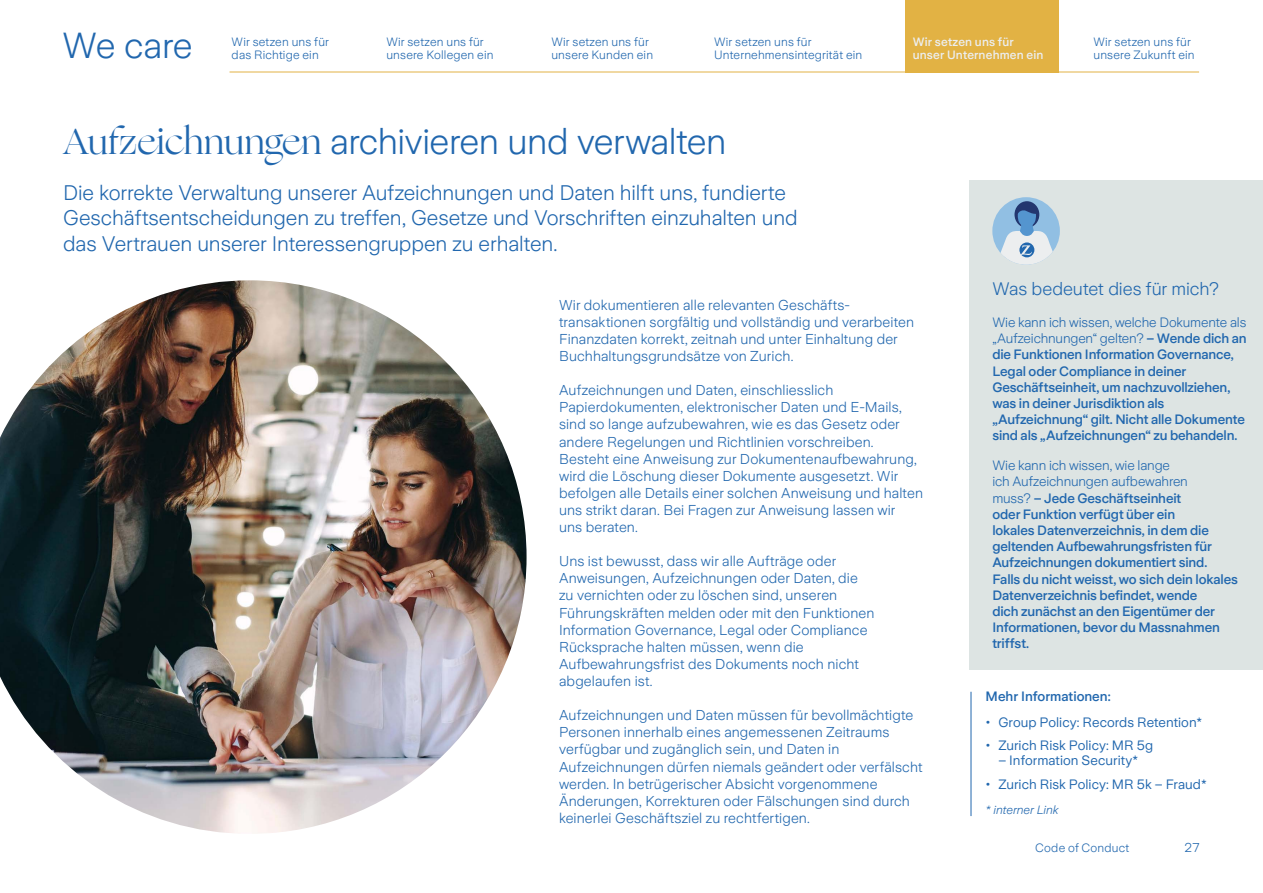
<style>
.page{position:relative;width:1263px;height:893px;background:#fff}
.page>*{position:absolute;margin:0;border:0;box-sizing:border-box;transform-origin:0 0}
.t1{font:300 36px "Zurich Sans";letter-spacing:-.015em;color:#2167ae}
.t2{font:300 21px/25.2px "Zurich Sans";letter-spacing:-.005em;color:#2167ae}
.t3{font:300 18px "Zurich Sans";letter-spacing:-.005em;color:#2167ae}
.t4{font:300 14.25px/17.1px "Zurich Sans";letter-spacing:.005em;color:#2167ae}
.t5{font:500 13.5px/16.2px "Zurich Sans";letter-spacing:-.01em;color:#2167ae}
.t6{font:13.5px "Zurich Sans";color:#2167ae}
.t7{font:300 12.75px "Zurich Sans";color:#2167ae}
.t8{font:300 12px/13.2px "Zurich Sans";letter-spacing:.015em;color:#2167ae}
.t9{font:500 12px/13.2px "Zurich Sans";letter-spacing:.015em;color:#eceeef}
.t10{font:12px "Zurich Sans Light Italic";color:#2167ae}
.s1{font-family:"Ogg";font-weight:400}
.s2{font-weight:300}
</style>
<div class="page">
<div style="left:905px;top:0;width:153px;height:72px;background:#e2b244"></div>
<hr style="left:230px;top:72px;width:969px;height:1px;background:#e2b244">
<img style="left:0;top:280px;width:526px;height:553px">
<div style="left:969px;top:180px;width:294px;height:489px;background:#dde4e3"></div>
<div style="left:992px;top:197px;width:68px;height:68px;background:#91bfe3;border-radius:50%"></div>
<div style="left:1014px;top:201px;width:25px;height:27px;background:#23366f;border-radius:50%"></div>
<svg style="left:1000px;top:209px;width:53px;height:56px"></svg>
<hr style="left:971px;top:692px;width:1px;height:124px;background:#2167ae">
<h1 class="t1" style="left:63px;top:26px;width:132px">We care</h1>
<p class="t8" style="left:232px;top:36px;width:99px">Wir setzen uns für das Richtige ein</p>
<p class="t8" style="left:551px;top:35px;width:103px">Wir setzen uns für unsere Kunden ein</p>
<p class="t9" style="left:913px;top:35px;width:132px">Wir setzen uns für unser Unternehmen ein</p>
<p class="t8" style="left:386px;top:35px;width:109px">Wir setzen uns für unsere Kollegen ein</p>
<p class="t8" style="left:1093px;top:35px;width:103px">Wir setzen uns für unsere Zukunft ein</p>
<p class="t8" style="left:714px;top:35px;width:150px">Wir setzen uns für<br>Unternehmensintegrität ein</p>
<h1 class="t1" style="left:63px;top:122px;width:665px"><span class="s1">Aufzeichnungen</span> archivieren und verwalten</h1>
<h2 class="t2" style="left:63px;top:181px;width:736px">Die korrekte Verwaltung unserer Aufzeichnungen und Daten hilft uns, fundierte<br>Geschäftsentscheidungen zu treffen, Gesetze und Vorschriften einzuhalten und das Vertrauen unserer Interessengruppen zu erhalten.</h2>
<p class="t4" style="left:559px;top:296px;width:357px">Wir dokumentieren alle relevanten Geschäfts&shy;transaktionen sorgfältig und vollständig und verarbeiten Finanzdaten korrekt, zeitnah und unter Einhaltung der Buchhaltungsgrundsätze von Zurich.</p>
<p class="t4" style="left:559px;top:382px;width:365px">Aufzeichnungen und Daten, einschliesslich Papierdokumenten, elektronischer Daten und E-Mails, sind so lange aufzubewahren, wie es das Gesetz oder andere Regelungen und Richtlinien vorschreiben.<br>Besteht eine Anweisung zur Dokumentenaufbewahrung, wird die Löschung dieser Dokumente ausgesetzt. Wir befolgen alle Details einer solchen Anweisung und halten uns strikt daran. Bei Fragen zur Anweisung lassen wir<br>uns beraten.</p>
<p class="t4" style="left:559px;top:553px;width:317px">Uns ist bewusst, dass wir alle Aufträge oder Anweisungen, Aufzeichnungen oder Daten, die zu vernichten oder zu löschen sind, unseren Führungskräften melden oder mit den Funktionen Information Governance, Legal oder Compliance Rücksprache halten müssen, wenn die Aufbewahrungsfrist des Dokuments noch nicht abgelaufen ist.</p>
<p class="t4" style="left:559px;top:707px;width:365px">Aufzeichnungen und Daten müssen für bevollmächtigte Personen innerhalb eines angemessenen Zeitraums verfügbar und zugänglich sein, und Daten in Aufzeichnungen dürfen niemals geändert oder verfälscht werden. In betrügerischer Absicht vorgenommene Änderungen, Korrekturen oder Fälschungen sind durch keinerlei Geschäftsziel zu rechtfertigen.</p>
<p class="t3" style="left:992px;top:279px;width:228px">Was bedeutet dies für mich?</p>
<p class="t5" style="left:992px;top:315px;width:256px"><span class="s2">Wie kann ich wissen, welche Dokumente als „Aufzeichnungen“ gelten?</span> – Wende dich an die Funktionen Information Governance, Legal oder Compliance in deiner Geschäftseinheit, um nachzuvollziehen, was in deiner Jurisdiktion als „Aufzeichnung“ gilt. Nicht alle Dokumente sind als „Aufzeichnungen“ zu behandeln.</p>
<p class="t5" style="left:992px;top:458px;width:247px"><span class="s2">Wie kann ich wissen, wie lange<br>ich Aufzeichnungen aufbewahren<br>muss?</span> – Jede Geschäftseinheit<br>oder Funktion verfügt über ein<br>lokales Datenverzeichnis, in dem die geltenden Aufbewahrungsfristen für<br>Aufzeichnungen dokumentiert sind.<br>Falls du nicht weisst, wo sich dein lokales<br>Datenverzeichnis befindet, wende<br>dich zunächst an den Eigentümer der<br>Informationen, bevor du Massnahmen triffst.</p>
<p class="t5" style="left:985px;top:688px;width:127px">Mehr Informationen:</p>
<p class="t6" style="left:985px;top:714px;width:218px">• Group Policy: Records Retention*</p>
<p class="t6" style="left:985px;top:738px;width:169px">• Zurich Risk Policy: MR 5g</p>
<p class="t6" style="left:998px;top:753px;width:141px">– Information Security*</p>
<p class="t6" style="left:985px;top:776px;width:223px">• Zurich Risk Policy: MR 5k – Fraud*</p>
<p class="t10" style="left:985px;top:803px;width:75px">* interner Link</p>
<p class="t8" style="left:1035px;top:842px;width:95px">Code of Conduct</p>
<p class="t7" style="left:1184px;top:841px;width:17px">27</p>
</div>
